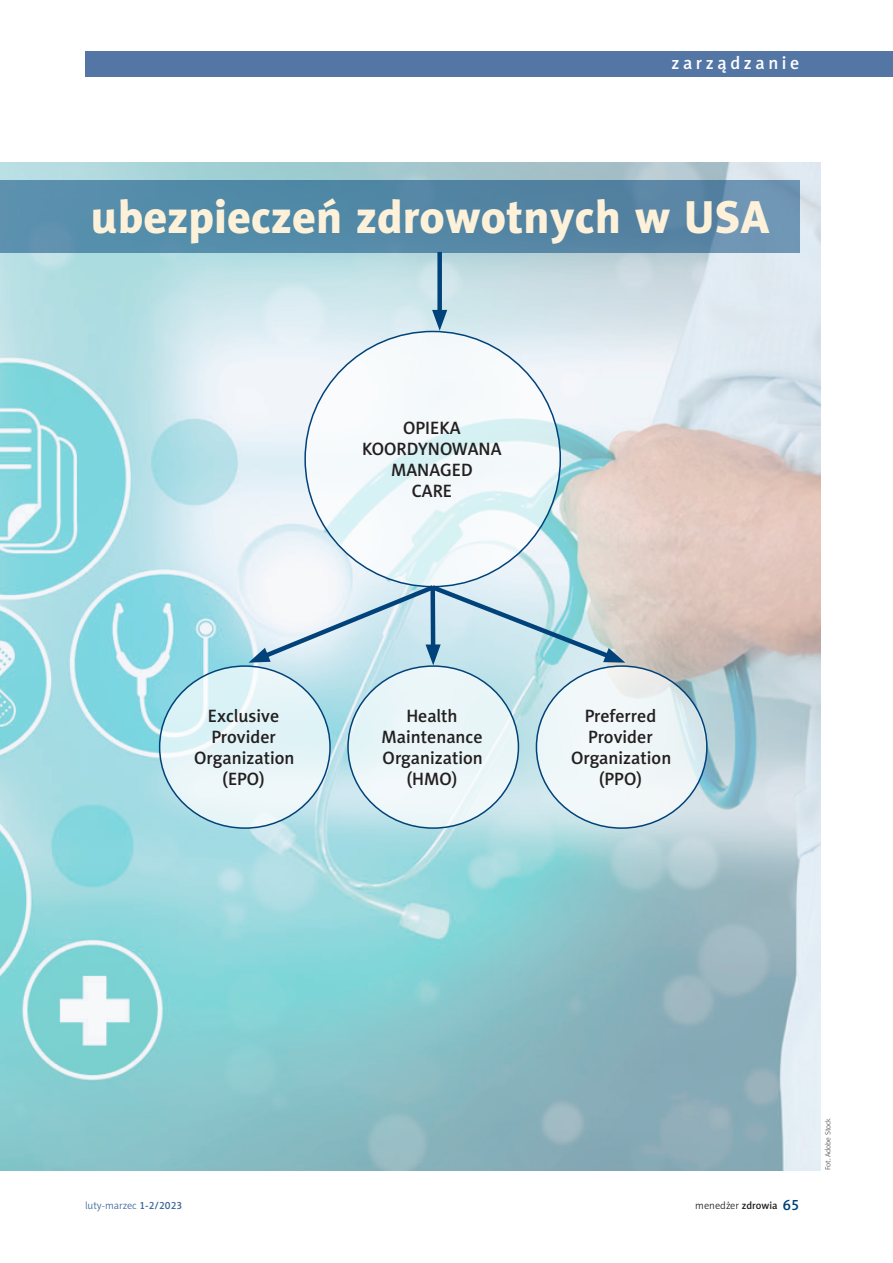
<style>
.page{position:relative;width:893px;height:1263px;background:#fff}
.page>*{position:absolute;margin:0;border:0;box-sizing:border-box;transform-origin:0 0}
.t1{font:46.5px "Naomi Sans EFN Heavy";color:#fef1d9}
.rycina_opis{font:18px/21px "Naomi Sans EFN Medium";color:#231f20;text-align:center}
.Belka_prawa{font:18px "Naomi Sans EFN Medium";letter-spacing:.2em;color:#fff}
.t2{font:10.5px "Naomi Sans EFN Light";color:#3d6799}
.t3{font:10.5px "Naomi Sans EFN Light";color:#231f20}
.fot_autor{font:7.5px "Naomi Sans EFN Thin";color:#231f20}
.s1{font-family:"Naomi Sans EFN Medium"}
.s2{font-family:"Naomi Sans EFN Medium";font-size:15px;color:#004279}
</style>
<div class="page">
<img style="left:0;top:162px;width:821px;height:1008px">
<div style="left:85px;top:51px;width:808px;height:26px;background:#5476a5"></div>
<svg style="left:0;top:180px;width:799px;height:72px;background:#5789a8"></svg>
<svg style="left:305px;top:331px;width:255px;height:256px;fill:#f5f9fb"></svg>
<svg style="left:160px;top:666px;width:170px;height:162px;background:#e1f1f5"></svg>
<div style="left:348px;top:666px;width:170px;height:162px;background:#ebf6f8;border-radius:50%"></div>
<svg style="left:536px;top:666px;width:171px;height:162px;fill:#f0f7f8"></svg>
<svg style="left:249px;top:581px;width:376px;height:84px;background:#c3dbe4"></svg>
<div style="left:437px;top:252px;width:5px;height:66px;background:#004279"></div>
<svg style="left:432px;top:310px;width:15px;height:21px"></svg>
<p class="Belka_prawa" style="left:671px;top:52px;width:129px">zarządzanie</p>
<h1 class="t1" style="left:91px;top:188px;width:680px">ubezpieczeń zdrowotnych w USA</h1>
<p class="rycina_opis" style="left:362px;top:417px;width:141px">OPIEKA<br>KOORDYNOWANA</p>
<p class="rycina_opis" style="left:391px;top:459px;width:83px">MANAGED</p>
<p class="rycina_opis" style="left:412px;top:480px;width:42px">CARE</p>
<p class="rycina_opis" style="left:208px;top:705px;width:73px">Exclusive</p>
<p class="rycina_opis" style="left:211px;top:726px;width:66px">Provider</p>
<p class="rycina_opis" style="left:194px;top:747px;width:102px">Organization</p>
<p class="rycina_opis" style="left:222px;top:768px;width:44px">(EPO)</p>
<p class="rycina_opis" style="left:381px;top:705px;width:103px">Health<br>Maintenance<br>Organization</p>
<p class="rycina_opis" style="left:406px;top:768px;width:53px">(HMO)</p>
<p class="rycina_opis" style="left:585px;top:705px;width:73px">Preferred</p>
<p class="rycina_opis" style="left:588px;top:726px;width:66px">Provider</p>
<p class="rycina_opis" style="left:571px;top:747px;width:102px">Organization</p>
<p class="rycina_opis" style="left:599px;top:768px;width:45px">(PPO)</p>
<p class="t2" style="left:85px;top:1199px;width:99px">luty-marzec <span class="s1">1-2/2023</span></p>
<p class="t3" style="left:695px;top:1199px;width:106px">menedżer <span class="s1">zdrowia</span> <span class="s2">65</span></p>
<p class="fot_autor" style="left:824px;top:1170px;width:54px;rotate:-90deg">Fot. Adobe Stock</p>
</div>
